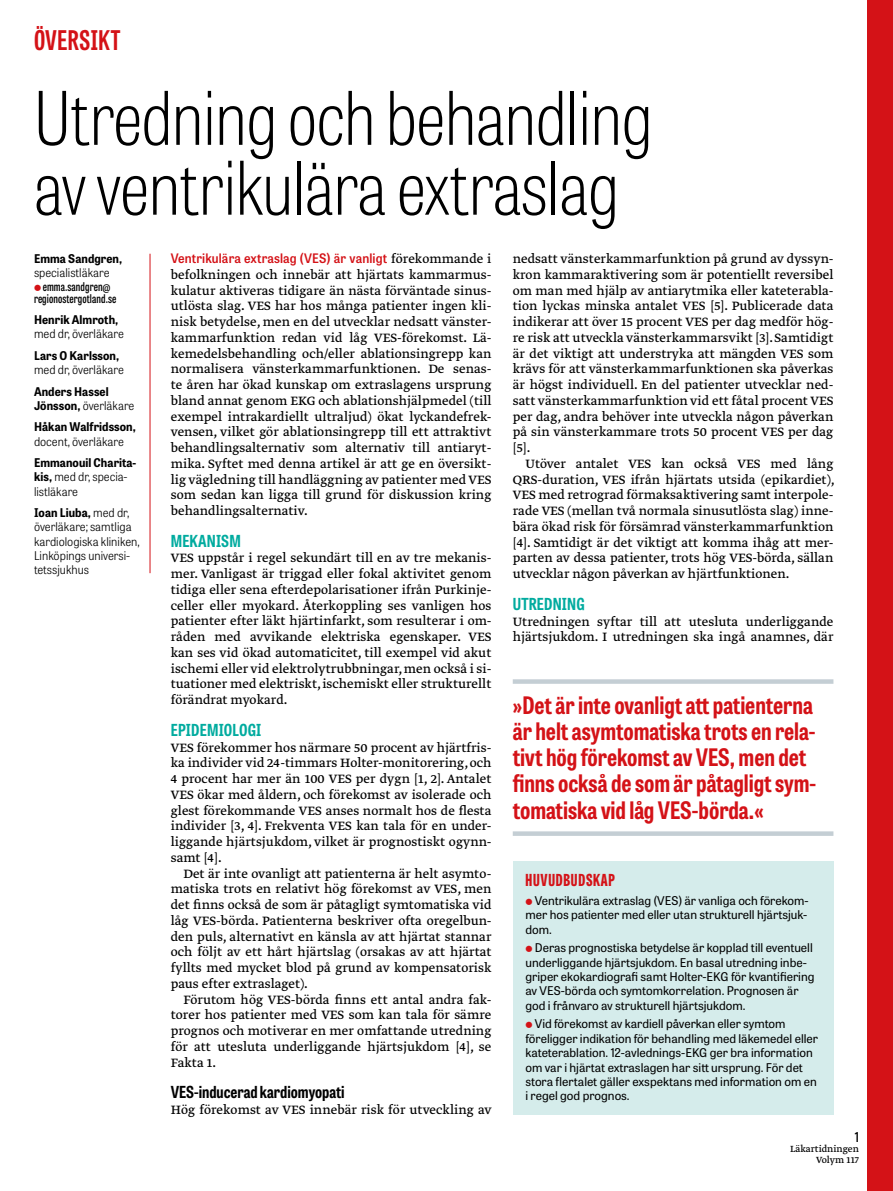
<style>
.page{position:relative;width:893px;height:1191px;background:#fff}
.page>*{position:absolute;margin:0;border:0;box-sizing:border-box;transform-origin:0 0}
.t1{font:100 73.5px/69.8px "Tablet Gothic Condensed";letter-spacing:-.005em;color:#000}
.t2{font:700 27px "Tablet Gothic Compressed";letter-spacing:.02em;color:#d41217}
.t3{font:700 24px/26.2px "Tablet Gothic Condensed";color:#d41217}
.t4{font:700 16.5px "Tablet Gothic Condensed";letter-spacing:.01em;color:#00ab9f}
.t5{font:700 16.5px "Tablet Gothic Condensed";color:#000}
.t6{font:800 16.5px "Tablet Gothic Compressed";letter-spacing:.045em;color:#d41217}
.t7{font:14.25px/15.8px "Greta Text Pro Regular Min";color:#000;text-align:justify}
.t8{font:600 13.5px "Tablet Gothic Condensed";color:#000}
.t9{font:600 13.05px "Tablet Gothic Narrow";letter-spacing:.01em;color:#d41217}
.t10{font:12px/14.4px "Tablet Gothic";color:#000}
.t11{font:300 12px/14.2px "Tablet Gothic Narrow";color:#000}
.t12{font:700 12px/14.2px "Tablet Gothic Narrow";letter-spacing:.005em;color:#000}
.t13{font:600 12px/12px "Tablet Gothic Compressed";letter-spacing:.01em;color:#000;text-align:center}
.t14{font:10.5px/10.5px "Greta Text Pro";color:#000;text-align:right}
.s1{font-weight:300}
.s2{font-weight:700}
.s3{font-family:"Greta Text Pro Regular Min";font-weight:400;font-size:14.25px;color:#000}
</style>
<div class="page">
<div style="left:867px;top:0;width:26px;height:1191px;background:#d41217"></div>
<hr style="left:150px;top:254px;width:1px;height:319px;background:#d41217">
<div style="left:513px;top:860px;width:320px;height:254px;background:#d5eceb"></div>
<div style="left:513px;top:679px;width:320px;height:5px;background:#c4ced4"></div>
<div style="left:513px;top:831px;width:320px;height:5px;background:#c4ced4"></div>
<h2 class="t2" style="left:34px;top:22px;width:88px">ÖVERSIKT</h2>
<h1 class="t1" style="left:34px;top:81px;width:620px">Utredning och behandling av ventrikulära extraslag</h1>
<p class="t12" style="left:34px;top:251px;width:90px">Emma Sandgren,</p>
<p class="t11" style="left:34px;top:265px;width:77px">specialistläkare</p>
<p class="t13" style="left:34px;top:280px;width:84px">emma.sandgren@ regionostergotland.se</p>
<p class="t12" style="left:34px;top:312px;width:86px">Henrik Almroth,</p>
<p class="t11" style="left:34px;top:326px;width:91px">med dr, överläkare</p>
<p class="t12" style="left:34px;top:348px;width:87px">Lars O Karlsson,</p>
<p class="t11" style="left:34px;top:362px;width:91px">med dr, överläkare</p>
<p class="t12" style="left:34px;top:384px;width:102px">Anders Hassel<br>Jönsson, <span class="s1">överläkare</span></p>
<p class="t12" style="left:34px;top:419px;width:103px">Håkan Walfridsson,</p>
<p class="t11" style="left:34px;top:434px;width:91px">docent, överläkare</p>
<p class="t11" style="left:34px;top:455px;width:104px"><span class="s2">Emmanouil Charita&shy;kis,</span> med dr, specia&shy;listläkare</p>
<p class="t11" style="left:34px;top:505px;width:107px"><span class="s2">Ioan Liuba,</span> med dr, överläkare; samtliga kardiologiska kliniken,<br>Linköpings universi&shy;tetssjukhus</p>
<p class="t9" style="left:171px;top:249px;width:322px">Ventrikulära extraslag (VES) är vanligt <span class="s3">förekommande i</span></p>
<p class="t7" style="left:171px;top:267px;width:322px">befolkningen och innebär att hjärtats kammarmus&shy;kulatur aktiveras tidigare än nästa förväntade sinus&shy;utlösta slag. VES har hos många patienter ingen kli&shy;nisk betydelse, men en del utvecklar nedsatt vänster&shy;kammarfunktion redan vid låg VES-förekomst. Lä&shy;kemedelsbehandling och/eller ablationsingrepp kan normalisera vänsterkammarfunktionen. De senas&shy;te åren har ökad kunskap om extraslagens ursprung bland annat genom EKG och ablationshjälpmedel (till exempel intrakardiellt ultraljud) ökat lyckandefrek&shy;vensen, vilket gör ablationsingrepp till ett attraktivt behandlingsalternativ som alternativ till antiaryt&shy;mika. Syftet med denna artikel är att ge en översikt&shy;lig vägledning till handläggning av patienter med VES som sedan kan ligga till grund för diskussion kring behandlingsalternativ.</p>
<p class="t4" style="left:171px;top:529px;width:70px">Mekanism</p>
<p class="t7" style="left:171px;top:551px;width:322px">VES uppstår i regel sekundärt till en av tre mekanis&shy;mer. Vanligast är triggad eller fokal aktivitet genom tidiga eller sena efterdepolarisationer ifrån Purkinje&shy;celler eller myokard. Återkoppling ses vanligen hos patienter efter läkt hjärtinfarkt, som resulterar i om&shy;råden med avvikande elektriska egenskaper. VES kan ses vid ökad automaticitet, till exempel vid akut ischemi eller vid elektrolytrubbningar, men också i si&shy;tuationer med elektriskt, ischemiskt eller strukturellt förändrat myokard.</p>
<p class="t4" style="left:171px;top:718px;width:92px">Epidemiologi</p>
<p class="t7" style="left:171px;top:740px;width:322px">VES förekommer hos närmare 50 procent av hjärtfris&shy;ka individer vid 24-timmars Holter-monitorering, och 4 procent har mer än 100 VES per dygn [1, 2]. Antalet VES ökar med åldern, och förekomst av isolerade och glest förekommande VES anses normalt hos de flesta individer [3, 4]. Frekventa VES kan tala för en under&shy;liggande hjärtsjukdom, vilket är prognostiskt ogynn&shy;samt [4].</p>
<p class="t7" style="left:171px;top:866px;width:322px;text-indent:13px">Det är inte ovanligt att patienterna är helt asymto&shy;matiska trots en relativt hög förekomst av VES, men det finns också de som är påtagligt symtomatiska vid låg VES-börda. Patienterna beskriver ofta oregelbun&shy;den puls, alternativt en känsla av att hjärtat stannar och följt av ett hårt hjärtslag (orsakas av att hjärtat fyllts med mycket blod på grund av kompensatorisk paus efter extraslaget).</p>
<p class="t7" style="left:171px;top:992px;width:322px;text-indent:13px">Förutom hög VES-börda finns ett antal andra fak&shy;torer hos patienter med VES som kan tala för sämre prognos och motiverar en mer omfattande utredning för att utesluta underliggande hjärtsjukdom [4], se Fakta 1.</p>
<p class="t5" style="left:171px;top:1080px;width:175px">VES-inducerad kardiomyopati</p>
<p class="t7" style="left:171px;top:1102px;width:322px">Hög förekomst av VES innebär risk för utveckling av</p>
<p class="t7" style="left:513px;top:251px;width:322px">nedsatt vänsterkammarfunktion på grund av dyssyn&shy;kron kammaraktivering som är potentiellt reversibel om man med hjälp av antiarytmika eller kateterabla&shy;tion lyckas minska antalet VES [5]. Publicerade data indikerar att över 15 procent VES per dag medför hög&shy;re risk att utveckla vänsterkammarsvikt [3]. Samtidigt är det viktigt att understryka att mängden VES som krävs för att vänsterkammarfunktionen ska påverkas är högst individuell. En del patienter utvecklar ned&shy;satt vänsterkammarfunktion vid ett fåtal procent VES per dag, andra behöver inte utveckla någon påverkan på sin vänsterkammare trots 50 procent VES per dag [5].</p>
<p class="t7" style="left:513px;top:456px;width:324px;text-indent:13px">Utöver antalet VES kan också VES med lång QRS-duration, VES ifrån hjärtats utsida (epikardiet), VES med retrograd förmaksaktivering samt interpole&shy;rade VES (mellan två normala sinusutlösta slag) inne&shy;bära ökad risk för försämrad vänsterkammarfunktion [4]. Samtidigt är det viktigt att komma ihåg att mer&shy;parten av dessa patienter, trots hög VES-börda, sällan utvecklar någon påverkan av hjärtfunktionen.</p>
<p class="t4" style="left:513px;top:592px;width:73px">Utredning</p>
<p class="t7" style="left:513px;top:614px;width:322px">Utredningen syftar till att utesluta underliggande hjärtsjukdom. I utredningen ska ingå anamnes, där</p>
<h3 class="t3" style="left:513px;top:691px;width:305px">»Det är inte ovanligt att patienterna är helt asymtomatiska trots en rela&shy;tivt hög förekomst av VES, men det finns också de som är påtagligt sym&shy;tomatiska vid låg VES-börda.«</h3>
<p class="t6" style="left:525px;top:868px;width:91px">HUVUDBUDSKAP</p>
<p class="t10" style="left:525px;top:892px;width:285px;text-align:justify;text-indent:9px">Ventrikulära extraslag (VES) är vanliga och förekom&shy;mer hos patienter med eller utan strukturell hjärtsjuk&shy;dom.</p>
<p class="t10" style="left:525px;top:940px;width:290px;text-indent:9px">Deras prognostiska betydelse är kopplad till eventuell underliggande hjärtsjukdom. En basal utredning inbe&shy;griper ekokardiografi samt Holter-EKG för kvantifiering av VES-börda och symtomkorrelation. Prognosen är god i frånvaro av strukturell hjärtsjukdom.</p>
<p class="t10" style="left:525px;top:1016px;width:294px;text-indent:9px">Vid förekomst av kardiell påverkan eller symtom föreligger indikation för behandling med läkemedel eller kateterablation. 12-avlednings-EKG ger bra information om var i hjärtat extraslagen har sitt ursprung. För det stora flertalet gäller exspektans med information om en i regel god prognos.</p>
<p class="t8" style="left:855px;top:1127px;width:6px">1</p>
<p class="t14" style="left:790px;top:1144px;width:70px">Läkartidningen<br>Volym 117</p>
</div>
